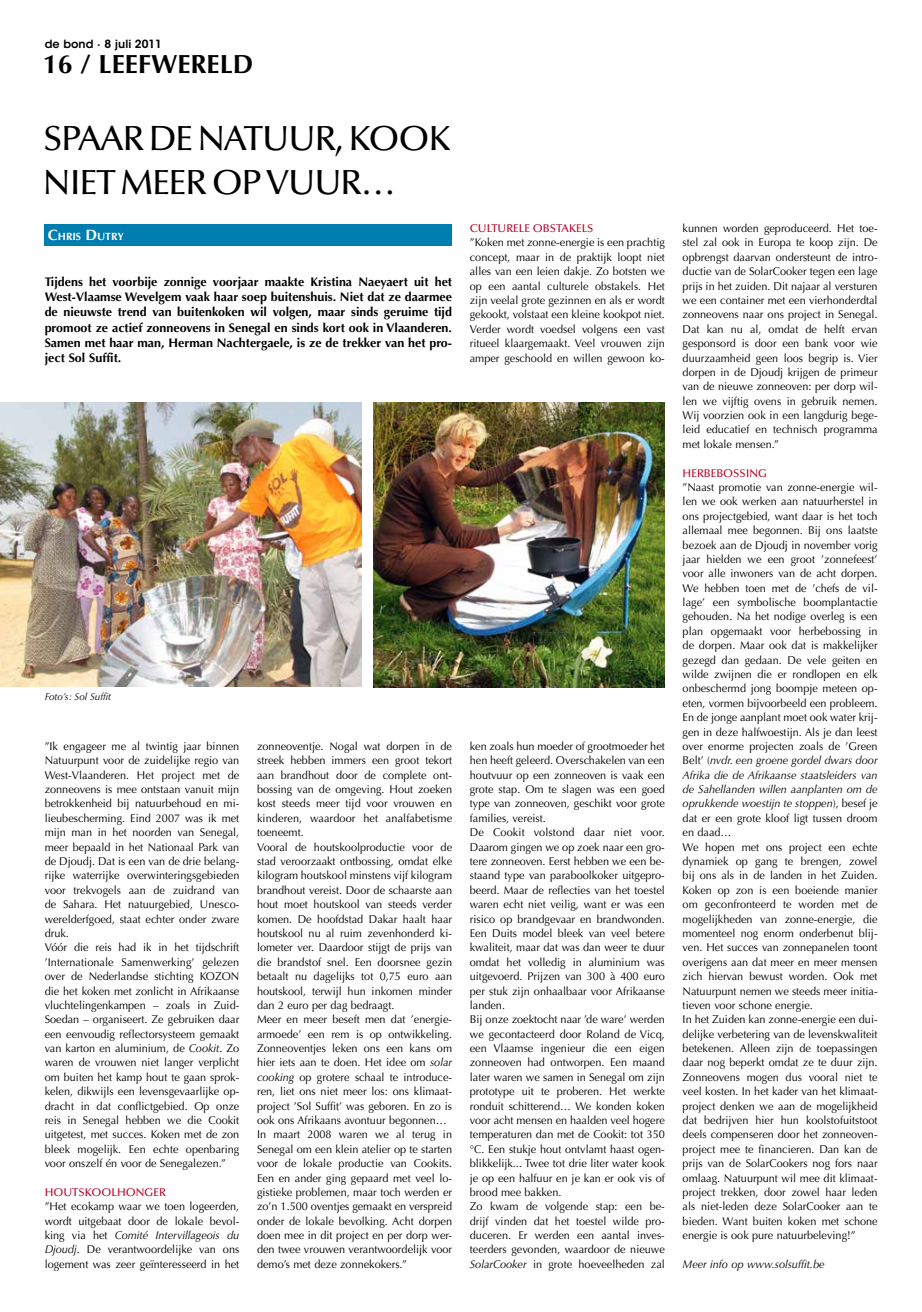
<style>
.page{position:relative;width:922px;height:1312px;background:#fff}
.page>*{position:absolute;margin:0;border:0;box-sizing:border-box;transform-origin:0 0}
.ht{font:500 35px/43.8px "Optima LT Std";letter-spacing:-.03em;color:#000}
.t1{font:700 26.25px "Optima LT Std";color:#000}
.inl{font:700 12.5px/15px "Optima LT Std";color:#000;text-align:justify}
.te{font:11.25px/14.4px "Optima LT Std";color:#000;text-align:justify}
.tt{font:500 11.25px "Optima LT Std";color:#b60027}
.info{font:italic 11.25px "Optima LT Std";color:#000}
.t2{font:600 11.25px "ITC Avant Garde Std";color:#000}
.aubalk{font:700 10.5px "Optima LT Std";color:#fff}
.os{font:italic 10px "Optima LT Std";color:#000}
.s1{font-size:15px}
.s2{font-style:italic}
</style>
<div class="page">
<div style="left:44px;top:224px;width:408px;height:21px;background:#007eaf"></div>
<img style="left:0;top:402px;width:361px;height:284px">
<img style="left:374px;top:402px;width:290px;height:285px">
<p class="t2" style="left:45px;top:37px;width:119px">de bond · 8 juli 2011</p>
<p class="t1" style="left:43px;top:48px;width:212px">16 / LEEFWERELD</p>
<p class="ht" style="left:43px;top:117px;width:408px">SPAAR DE NATUUR, KOOK<br>NIET MEER OP VUUR…</p>
<p class="aubalk" style="left:48px;top:230px;width:77px"><span class="s1">C</span>HRIS <span class="s1">D</span>UTRY</p>
<p class="inl" style="left:45px;top:275px;width:409px">Tijdens het voorbije zonnige voorjaar maakte Kristina Naeyaert uit het West-Vlaamse Wevelgem vaak haar soep buitenshuis. Niet dat ze daarmee de nieuwste trend van buitenkoken wil volgen, maar sinds geruime tijd promoot ze actief zonneovens in Senegal en sinds kort ook in Vlaanderen.<br>Samen met haar man, Herman Nachtergaele, is ze de trekker van het pro&shy;ject Sol Suffit.</p>
<p class="os" style="left:45px;top:690px;width:68px">Foto’s: Sol Suffit</p>
<p class="te" style="left:45px;top:739px;width:196px">”Ik engageer me al twintig jaar binnen Natuurpunt voor de zuidelijke regio van West-Vlaanderen. Het project met de zonneovens is mee ontstaan vanuit mijn betrokkenheid bij natuurbehoud en mi&shy;lieubescherming. Eind 2007 was ik met mijn man in het noorden van Senegal, meer bepaald in het Nationaal Park van de Djoudj. Dat is een van de drie belang&shy;rijke waterrijke overwinteringsgebieden voor trekvogels aan de zuidrand van de Sahara. Het natuurgebied, Unesco&shy;werelderfgoed, staat echter onder zware druk.</p>
<p class="te" style="left:45px;top:940px;width:196px">Vóór die reis had ik in het tijdschrift ’Internationale Samenwerking’ gelezen over de Nederlandse stichting KOZON die het koken met zonlicht in Afrikaanse vluchtelingenkampen – zoals in Zuid-Soedan – organiseert. Ze gebruiken daar een eenvoudig reflectorsysteem gemaakt van karton en aluminium, de <span class="s2">Cookit</span>. Zo waren de vrouwen niet langer verplicht om buiten het kamp hout te gaan sprok&shy;kelen, dikwijls een levensgevaarlijke op&shy;dracht in dat conflictgebied. Op onze reis in Senegal hebben we die Cookit uitgetest, met succes. Koken met de zon bleek mogelijk. Een echte openbaring voor onszelf én voor de Senegalezen.”</p>
<p class="tt" style="left:45px;top:1185px;width:123px">HOUTSKOOLHONGER</p>
<p class="te" style="left:45px;top:1199px;width:196px">”Het ecokamp waar we toen logeerden, wordt uitgebaat door de lokale bevol&shy;king via het <span class="s2">Comité Intervillageois du Djoudj</span>. De verantwoordelijke van ons logement was zeer geïnteresseerd in het</p>
<p class="te" style="left:257px;top:739px;width:196px">zonneoventje. Nogal wat dorpen in de streek hebben immers een groot tekort aan brandhout door de complete ont&shy;bossing van de omgeving. Hout zoeken kost steeds meer tijd voor vrouwen en kinderen, waardoor het analfabetisme toeneemt.</p>
<p class="te" style="left:257px;top:839px;width:196px">Vooral de houtskoolproductie voor de stad veroorzaakt ontbossing, omdat elke kilogram houtskool minstens vijf kilogram brandhout vereist. Door de schaarste aan hout moet houtskool van steeds verder komen. De hoofdstad Dakar haalt haar houtskool nu al ruim zevenhonderd ki&shy;lometer ver. Daardoor stijgt de prijs van die brandstof snel. Een doorsnee gezin betaalt nu dagelijks tot 0,75 euro aan houtskool, terwijl hun inkomen minder dan 2 euro per dag bedraagt.</p>
<p class="te" style="left:257px;top:1012px;width:196px">Meer en meer beseft men dat ’energie&shy;armoede’ een rem is op ontwikkeling.<br>Zonneoventjes leken ons een kans om hier iets aan te doen. Het idee om <span class="s2">solar cooking</span> op grotere schaal te introduce&shy;ren, liet ons niet meer los: ons klimaat&shy;project ’Sol Suffit’ was geboren. En zo is ook ons Afrikaans avontuur begonnen…</p>
<p class="te" style="left:257px;top:1127px;width:196px">In maart 2008 waren we al terug in Senegal om een klein atelier op te starten voor de lokale productie van Cookits.<br>Een en ander ging gepaard met veel lo&shy;gistieke problemen, maar toch werden er zo’n 1.500 oventjes gemaakt en verspreid onder de lokale bevolking. Acht dorpen doen mee in dit project en per dorp wer&shy;den twee vrouwen verantwoordelijk voor demo’s met deze zonnekokers.”</p>
<p class="tt" style="left:469px;top:222px;width:125px">CULTURELE OBSTAKELS</p>
<p class="te" style="left:469px;top:235px;width:196px">”Koken met zonne-energie is een prachtig concept, maar in de praktijk loopt niet alles van een leien dakje. Zo botsten we op een aantal culturele obstakels. Het zijn veelal grote gezinnen en als er wordt gekookt, volstaat een kleine kookpot niet.<br>Verder wordt voedsel volgens een vast ritueel klaargemaakt. Veel vrouwen zijn amper geschoold en willen gewoon ko-</p>
<p class="te" style="left:469px;top:739px;width:196px">ken zoals hun moeder of grootmoeder het hen heeft geleerd. Overschakelen van een houtvuur op een zonneoven is vaak een grote stap. Om te slagen was een goed type van zonneoven, geschikt voor grote families, vereist.</p>
<p class="te" style="left:469px;top:825px;width:196px">De Cookit volstond daar niet voor.<br>Daarom gingen we op zoek naar een gro&shy;tere zonneoven. Eerst hebben we een be&shy;staand type van paraboolkoker uitgepro&shy;beerd. Maar de reflecties van het toestel waren echt niet veilig, want er was een risico op brandgevaar en brandwonden.<br>Een Duits model bleek van veel betere kwaliteit, maar dat was dan weer te duur omdat het volledig in aluminium was uitgevoerd. Prijzen van 300 à 400 euro per stuk zijn onhaalbaar voor Afrikaanse landen.</p>
<p class="te" style="left:469px;top:1012px;width:196px">Bij onze zoektocht naar ’de ware’ werden we gecontacteerd door Roland de Vicq, een Vlaamse ingenieur die een eigen zonneoven had ontworpen. Een maand later waren we samen in Senegal om zijn prototype uit te proberen. Het werkte ronduit schitterend… We konden koken voor acht mensen en haalden veel hogere temperaturen dan met de Cookit: tot 350 °C. Een stukje hout ontvlamt haast ogen&shy;blikkelijk... Twee tot drie liter water kook je op een halfuur en je kan er ook vis of brood mee bakken.</p>
<p class="te" style="left:469px;top:1199px;width:196px">Zo kwam de volgende stap: een be&shy;drijf vinden dat het toestel wilde pro&shy;duceren. Er werden een aantal inves&shy;teerders gevonden, waardoor de nieuwe <span class="s2">SolarCooker</span> in grote hoeveelheden zal</p>
<p class="te" style="left:682px;top:221px;width:196px">kunnen worden geproduceerd. Het toe&shy;stel zal ook in Europa te koop zijn. De opbrengst daarvan ondersteunt de intro&shy;ductie van de SolarCooker tegen een lage prijs in het zuiden. Dit najaar al versturen we een container met een vierhonderdtal zonneovens naar ons project in Senegal.<br>Dat kan nu al, omdat de helft ervan gesponsord is door een bank voor wie duurzaamheid geen loos begrip is. Vier dorpen in de Djoudj krijgen de primeur van de nieuwe zonneoven: per dorp wil&shy;len we vijftig ovens in gebruik nemen.<br>Wij voorzien ook in een langdurig bege&shy;leid educatief en technisch programma met lokale mensen.”</p>
<p class="tt" style="left:682px;top:466px;width:86px">HERBEBOSSING</p>
<p class="te" style="left:682px;top:480px;width:196px">”Naast promotie van zonne-energie wil&shy;len we ook werken aan natuurherstel in ons projectgebied, want daar is het toch allemaal mee begonnen. Bij ons laatste bezoek aan de Djoudj in november vorig jaar hielden we een groot ’zonnefeest’ voor alle inwoners van de acht dorpen.<br>We hebben toen met de ’chefs de vil&shy;lage’ een symbolische boomplantactie gehouden. Na het nodige overleg is een plan opgemaakt voor herbebossing in de dorpen. Maar ook dat is makkelijker gezegd dan gedaan. De vele geiten en wilde zwijnen die er rondlopen en elk onbeschermd jong boompje meteen op&shy;eten, vormen bijvoorbeeld een probleem.<br>En de jonge aanplant moet ook water krij&shy;gen in deze halfwoestijn. Als je dan leest over enorme projecten zoals de ’Green Belt’ (<span class="s2">nvdr. een groene gordel dwars door Afrika die de Afrikaanse staatsleiders van de Sahellanden willen aanplanten om de oprukkende woestijn te stoppen</span>), besef je dat er een grote kloof ligt tussen droom en daad…</p>
<p class="te" style="left:682px;top:839px;width:196px">We hopen met ons project een echte dynamiek op gang te brengen, zowel bij ons als in de landen in het Zuiden.<br>Koken op zon is een boeiende manier om geconfronteerd te worden met de mogelijkheden van zonne-energie, die momenteel nog enorm onderbenut blij&shy;ven. Het succes van zonnepanelen toont overigens aan dat meer en meer mensen zich hiervan bewust worden. Ook met Natuurpunt nemen we steeds meer initia&shy;tieven voor schone energie.</p>
<p class="te" style="left:682px;top:1012px;width:196px">In het Zuiden kan zonne-energie een dui&shy;delijke verbetering van de levenskwaliteit betekenen. Alleen zijn de toepassingen daar nog beperkt omdat ze te duur zijn.<br>Zonneovens mogen dus vooral niet te veel kosten. In het kader van het klimaat&shy;project denken we aan de mogelijkheid dat bedrijven hier hun koolstofuitstoot deels compenseren door het zonneoven&shy;project mee te financieren. Dan kan de prijs van de SolarCookers nog fors naar omlaag. Natuurpunt wil mee dit klimaat&shy;project trekken, door zowel haar leden als niet-leden deze SolarCooker aan te bieden. Want buiten koken met schone energie is ook pure natuurbeleving!”</p>
<p class="info" style="left:682px;top:1257px;width:144px">Meer info op www.solsuffit.be</p>
</div>
